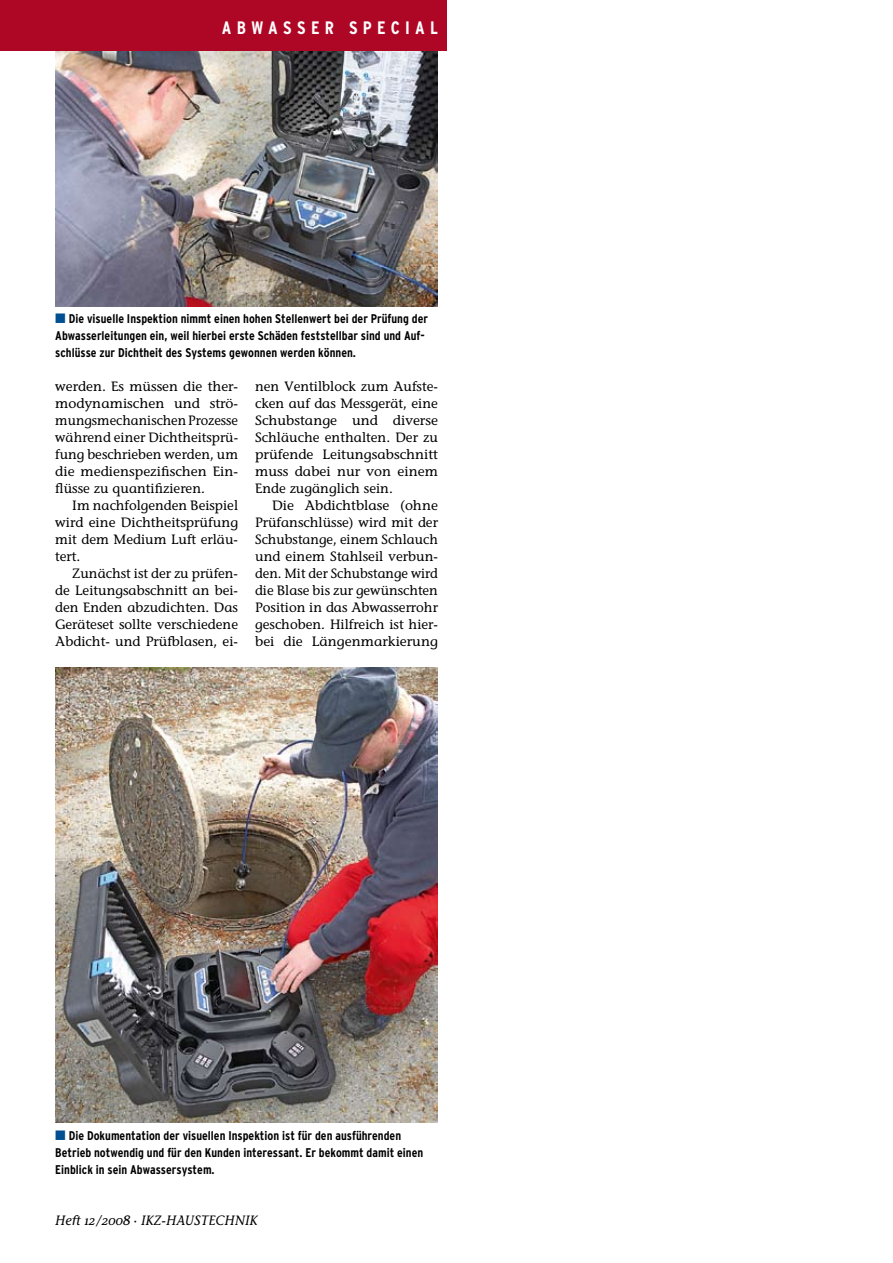
<style>
.page{position:relative;width:893px;height:1263px;background:#fff}
.page>*{position:absolute;margin:0;border:0;box-sizing:border-box;transform-origin:0 0}
.t1{font:700 condensed 18px "IKZ Head";letter-spacing:.29em;color:#fff}
.t2{font:13.5px/17px "IKZ";color:#000;text-align:justify}
.t3{font:italic 13.5px "IKZ";color:#000}
.t4{font:700 condensed 12.6px/17px "IKZ Head";color:#000}
.s1{font-family:"IKZ";font-weight:400;font-stretch:normal;font-size:13.5px;color:#004f91}
</style>
<div class="page">
<img style="left:55px;top:51px;width:383px;height:255px">
<div style="left:0;top:0;width:446px;height:51px;background:#ae0725"></div>
<img style="left:55px;top:668px;width:383px;height:455px">
<h1 class="t1" style="left:222px;top:18px;width:206px">Abwa sser Sp ecial</h1>
<p class="t4" style="left:55px;top:310px;width:374px"><span class="s1">∂</span> Die visuelle Inspektion nimmt einen hohen Stellenwert bei der Prüfung der<br>Abwasserleitungen ein, weil hierbei erste Schäden feststellbar sind und Auf&shy;schlüsse zur Dichtheit des Systems gewonnen werden können.</p>
<p class="t2" style="left:55px;top:378px;width:184px">werden. Es müssen die ther&shy;modynamischen und strö&shy;mungsmechanischen Prozesse während einer Dichtheitsprü&shy;fung beschrieben werden, um die medienspezifischen Ein&shy;flüsse zu quantifizieren.</p>
<p class="t2" style="left:55px;top:497px;width:184px;text-indent:17px">Im nachfolgenden Beispiel wird eine Dichtheitsprüfung mit dem Medium Luft erläu&shy;tert.</p>
<p class="t2" style="left:55px;top:565px;width:184px;text-indent:17px">Zunächst ist der zu prüfen&shy;de Leitungsabschnitt an bei&shy;den Enden abzudichten. Das Geräteset sollte verschiedene Abdicht- und Prüfblasen, ei-</p>
<p class="t2" style="left:255px;top:378px;width:184px">nen Ventilblock zum Aufste&shy;cken auf das Messgerät, eine Schubstange und diverse Schläuche enthalten. Der zu prüfende Leitungsabschnitt muss dabei nur von einem Ende zugänglich sein.</p>
<p class="t2" style="left:255px;top:497px;width:184px;text-indent:17px">Die Abdichtblase (ohne Prüfanschlüsse) wird mit der Schubstange, einem Schlauch und einem Stahlseil verbun&shy;den. Mit der Schubstange wird die Blase bis zur gewünschten Position in das Abwasserrohr geschoben. Hilfreich ist hier&shy;bei die Längenmarkierung</p>
<p class="t4" style="left:55px;top:1127px;width:369px"><span class="s1">∂</span> Die Dokumentation der visuellen Inspektion ist für den ausführenden<br>Betrieb notwendig und für den Kunden interessant. Er bekommt damit einen<br>Einblick in sein Abwassersystem.</p>
<p class="t3" style="left:55px;top:1212px;width:179px">HEFT 12 /2008 · IKZ-HAUSTECHNIK</p>
</div>
